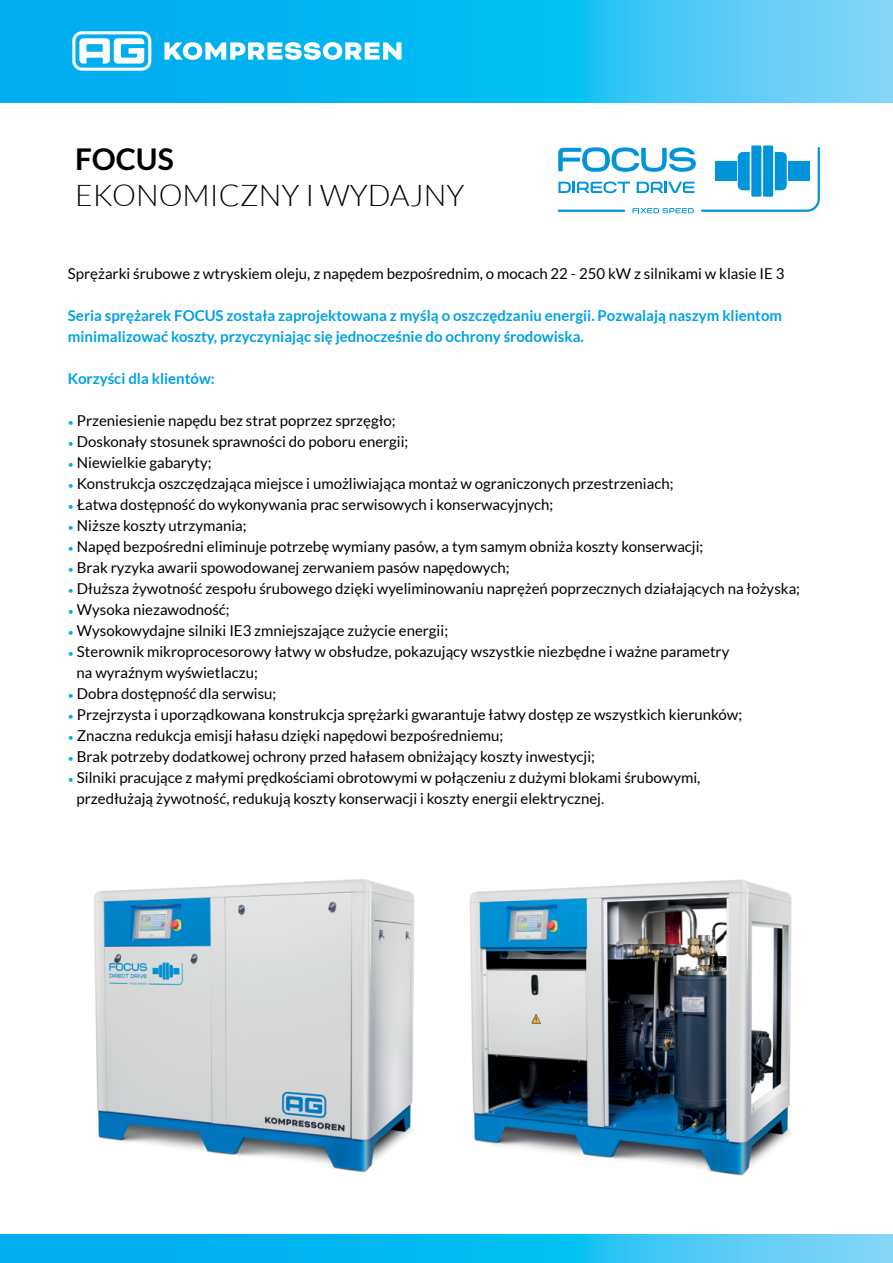
<style>
.page{position:relative;width:893px;height:1263px;background:#fff}
.page>*{position:absolute;margin:0;border:0;box-sizing:border-box;transform-origin:0 0}
.t1{font:300 30px "Lato";color:#000}
.t2{font:700 30px "Lato";color:#000}
.t3{font:15px/21px "Lato";color:#000}
.t4{font:700 15px/21px "Lato";color:#00a1e4}
.s1{font-size:10.5px;color:#00aeef}
</style>
<div class="page">
<svg style="left:0;top:0;width:893px;height:102px;background:#21bef2"></svg>
<svg style="left:0;top:1234px;width:893px;height:29px;background:#1ebdf2"></svg>
<svg style="left:72px;top:31px;width:79px;height:40px"></svg>
<svg style="left:164px;top:42px;width:237px;height:18px"></svg>
<div style="left:763px;top:145px;width:10px;height:52px;background:#0095da"></div>
<div style="left:751px;top:145px;width:10px;height:52px;background:#0095da"></div>
<svg style="left:558px;top:147px;width:262px;height:66px"></svg>
<hr style="left:557px;top:210px;width:68px;height:2px;background:#0095da">
<img style="left:469px;top:879px;width:323px;height:297px">
<img style="left:94px;top:879px;width:321px;height:294px">
<h1 class="t2" style="left:75px;top:142px;width:100px">FOCUS</h1>
<h1 class="t1" style="left:75px;top:180px;width:391px">EKONOMICZNY I WYDAJNY</h1>
<p class="t3" style="left:68px;top:263px;width:718px">Sprężarki śrubowe z wtryskiem oleju, z napędem bezpośrednim, o mocach 22 - 250 kW z silnikami w klasie IE 3</p>
<p class="t4" style="left:68px;top:305px;width:716px">Seria sprężarek FOCUS została zaprojektowana z myślą o oszczędzaniu energii. Pozwalają naszym klientom minimalizować koszty, przyczyniając się jednocześnie do ochrony środowiska.</p>
<p class="t4" style="left:68px;top:368px;width:148px">Korzyści dla klientów:</p>
<p class="t3" style="left:68px;top:410px;width:329px"><span class="s1">•</span> Przeniesienie napędu bez strat poprzez sprzęgło;</p>
<p class="t3" style="left:68px;top:431px;width:342px"><span class="s1">•</span> Doskonały stosunek sprawności do poboru energii;</p>
<p class="t3" style="left:68px;top:452px;width:145px"><span class="s1">•</span> Niewielkie gabaryty;</p>
<p class="t3" style="left:68px;top:473px;width:607px"><span class="s1">•</span> Konstrukcja oszczędzająca miejsce i umożliwiająca montaż w ograniczonych przestrzeniach;</p>
<p class="t3" style="left:68px;top:494px;width:487px"><span class="s1">•</span> Łatwa dostępność do wykonywania prac serwisowych i konserwacyjnych;</p>
<p class="t3" style="left:68px;top:515px;width:180px"><span class="s1">•</span> Niższe koszty utrzymania;</p>
<p class="t3" style="left:68px;top:536px;width:637px"><span class="s1">•</span> Napęd bezpośredni eliminuje potrzebę wymiany pasów, a tym samym obniża koszty konserwacji;</p>
<p class="t3" style="left:68px;top:557px;width:443px"><span class="s1">•</span> Brak ryzyka awarii spowodowanej zerwaniem pasów napędowych;</p>
<p class="t3" style="left:68px;top:578px;width:734px"><span class="s1">•</span> Dłuższa żywotność zespołu śrubowego dzięki wyeliminowaniu naprężeń poprzecznych działających na łożyska;</p>
<p class="t3" style="left:68px;top:599px;width:163px"><span class="s1">•</span> Wysoka niezawodność;</p>
<p class="t3" style="left:68px;top:620px;width:382px"><span class="s1">•</span> Wysokowydajne silniki IE3 zmniejszające zużycie energii;</p>
<p class="t3" style="left:77px;top:641px;width:654px;text-indent:-9px"><span class="s1">•</span> Sterownik mikroprocesorowy łatwy w obsłudze, pokazujący wszystkie niezbędne i ważne parametry na wyraźnym wyświetlaczu;</p>
<p class="t3" style="left:68px;top:683px;width:210px"><span class="s1">•</span> Dobra dostępność dla serwisu;</p>
<p class="t3" style="left:68px;top:704px;width:676px"><span class="s1">•</span> Przejrzysta i uporządkowana konstrukcja sprężarki gwarantuje łatwy dostęp ze wszystkich kierunków;</p>
<p class="t3" style="left:68px;top:725px;width:437px"><span class="s1">•</span> Znaczna redukcja emisji hałasu dzięki napędowi bezpośredniemu;</p>
<p class="t3" style="left:68px;top:746px;width:529px"><span class="s1">•</span> Brak potrzeby dodatkowej ochrony przed hałasem obniżający koszty inwestycji;</p>
<p class="t3" style="left:77px;top:767px;width:625px;text-indent:-9px"><span class="s1">•</span> Silniki pracujące z małymi prędkościami obrotowymi w połączeniu z dużymi blokami śrubowymi, przedłużają żywotność, redukują koszty konserwacji i koszty energii elektrycznej.</p>
</div>
